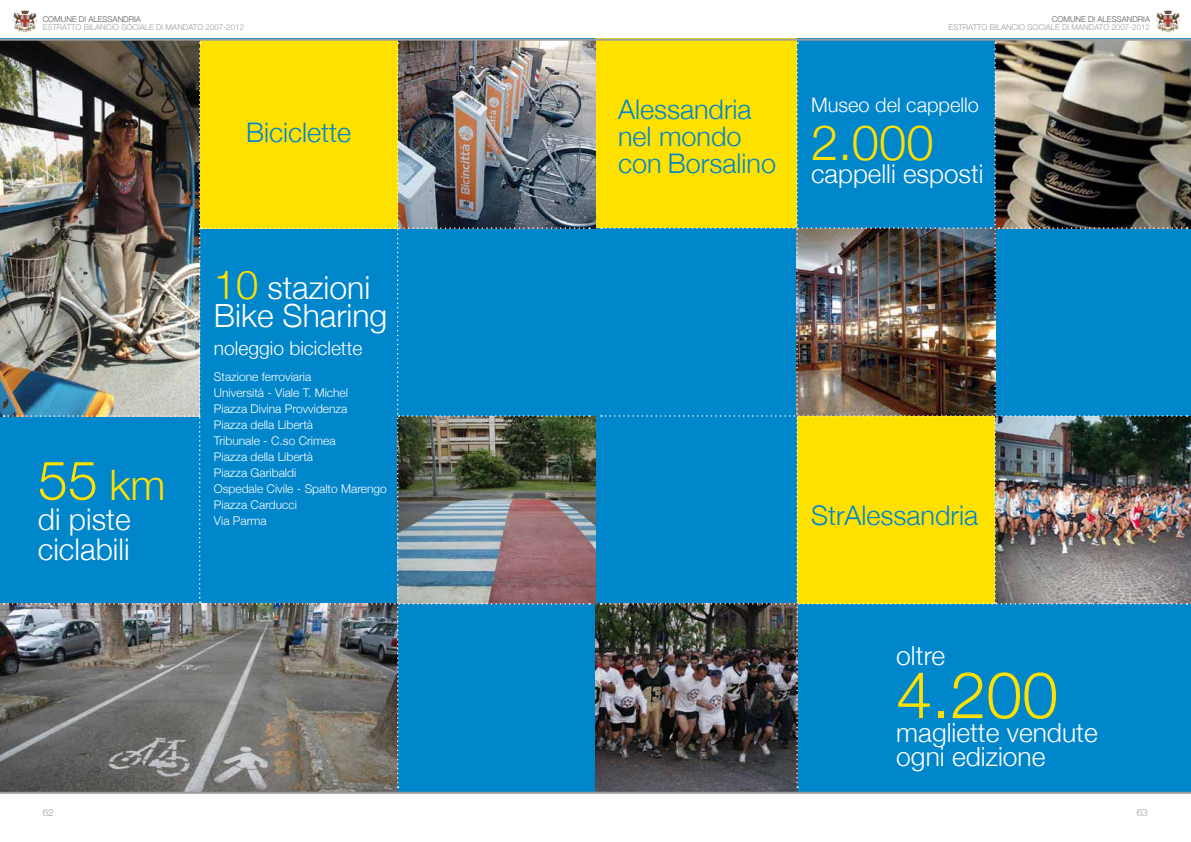
<style>
.page{position:relative;width:1191px;height:842px;background:#fff}
.page>*{position:absolute;margin:0;border:0;box-sizing:border-box;transform-origin:0 0}
.t1{font:300 64.7px "Helvetica Neue";color:#ffe100}
.t2{font:300 54px "Helvetica Neue";color:#ffe100}
.t3{font:300 49px "Helvetica Neue";color:#ffe100}
.t4{font:300 31.9px/28.7px "Helvetica Neue";color:#fff}
.t5{font:300 30px/30px "Helvetica Neue";color:#fff}
.t6{font:300 27px/27px "Helvetica Neue";color:#0086cb}
.t7{font:300 26.4px/23.8px "Helvetica Neue";color:#fff}
.t8{font:300 26px "Helvetica Neue";color:#fff}
.t9{font:300 20px "Helvetica Neue";color:#fff}
.t10{font:300 19.2px "Helvetica Neue";color:#fff}
.t11{font:300 12px/16px "Helvetica Neue";color:#fff}
.t12{font:300 10px "Helvetica Neue";color:#9c9e9f}
.t13{font:300 8px "Helvetica Neue";color:#9c9e9f}
.t14{font:300 8px "Helvetica Neue";color:#58585a}
.s1{font-size:40px;color:#ffe100}
.s2{font-size:42px}
</style>
<div class="page">
<img style="left:20px;top:10px;width:15px;height:5px">
<img style="left:1163px;top:10px;width:15px;height:5px">
<div style="left:595px;top:39px;width:202px;height:189px;background:#ffe100"></div>
<img style="left:0;top:41px;width:200px;height:375px">
<img style="left:995px;top:41px;width:196px;height:187px">
<img style="left:398px;top:41px;width:197px;height:187px">
<img style="left:1187px;top:416px;width:4px;height:188px">
<img style="left:595px;top:604px;width:202px;height:188px">
<img style="left:0;top:604px;width:398px;height:188px">
<img style="left:590px;top:416px;width:5px;height:188px">
<img style="left:601px;top:42px;width:586px;height:746px">
<img style="left:4px;top:42px;width:586px;height:746px">
<hr style="left:0;top:792px;width:595px;height:2px;background:#9c9e9f">
<hr style="left:0;top:39px;width:595px;height:2px;background:#9c9e9f">
<hr style="left:595px;top:792px;width:596px;height:2px;background:#9c9e9f">
<hr style="left:595px;top:39px;width:596px;height:2px;background:#9c9e9f">
<p class="t14" style="left:43px;top:13px;width:100px">COMUNE DI ALESSANDRIA</p>
<p class="t13" style="left:43px;top:21px;width:203px">ESTRATTO BILANCIO SOCIALE DI MANDATO 2007-2012</p>
<p class="t14" style="left:1051px;top:13px;width:100px">COMUNE DI ALESSANDRIA</p>
<p class="t13" style="left:948px;top:21px;width:203px">ESTRATTO BILANCIO SOCIALE DI MANDATO 2007-2012</p>
<h3 class="t9" style="left:811px;top:89px;width:169px">Museo del cappello</h3>
<h3 class="t6" style="left:618px;top:94px;width:159px">Alessandria nel mondo con Borsalino</h3>
<h3 class="t6" style="left:246px;top:118px;width:107px">Biciclette</h3>
<h3 class="t3" style="left:811px;top:102px;width:124px">2.000</h3>
<h3 class="t8" style="left:811px;top:153px;width:174px">cappelli esposti</h3>
<h3 class="t4" style="left:214px;top:271px;width:175px"><span class="s1">10</span> stazioni<br>Bike Sharing</h3>
<h2 class="t2" style="left:38px;top:437px;width:129px">55 <span class="s2">km</span></h2>
<h3 class="t5" style="left:38px;top:502px;width:94px">di piste ciclabili</h3>
<h3 class="t10" style="left:214px;top:332px;width:150px">noleggio biciclette</h3>
<p class="t11" style="left:214px;top:368px;width:174px">Stazione ferroviaria<br>Università - Viale T. Michel<br>Piazza Divina Provvidenza<br>Piazza della Libertà<br>Tribunale - C.so Crimea<br>Piazza della Libertà<br>Piazza Garibaldi<br>Ospedale Civile - Spalto Marengo<br>Piazza Carducci<br>Via Parma</p>
<p class="t12" style="left:43px;top:805px;width:13px">62</p>
<h3 class="t6" style="left:811px;top:500px;width:169px">StrAlessandria</h3>
<h3 class="t7" style="left:896px;top:642px;width:50px">oltre</h3>
<h1 class="t1" style="left:896px;top:643px;width:163px">4.200</h1>
<h3 class="t7" style="left:896px;top:719px;width:203px">magliette vendute ogni edizione</h3>
<p class="t12" style="left:1136px;top:805px;width:13px">63</p>
</div>
